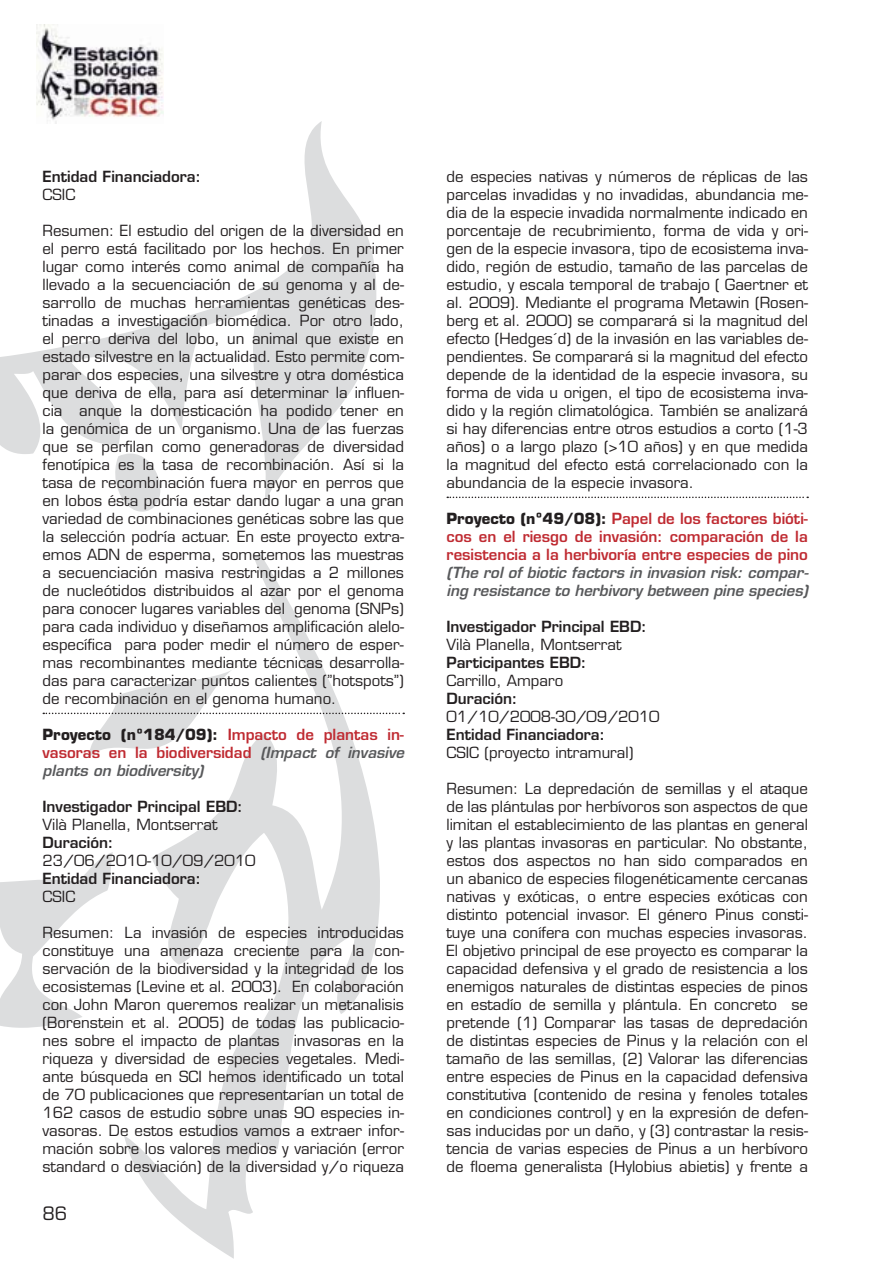
<style>
.page{position:relative;width:893px;height:1263px;background:#fff}
.page>*{position:absolute;margin:0;border:0;box-sizing:border-box;transform-origin:0 0}
.t1{font:18px "Eurostile";color:#231f20}
.t2{font:15px/18px "Eurostile";color:#231f20;text-align:justify}
.t3{font:600 15px/18px "Eurostile";color:#bf2a31;text-align:justify}
.t4{font:600 15px "Eurostile";color:#231f20}
.t5{font:italic 600 15px/18px "Eurostile";color:#58595b}
.s1{font-weight:700;color:#231f20}
.s2{font-style:italic;color:#58595b}
</style>
<div class="page">
<svg style="left:0;top:121px;width:377px;height:384px"></svg>
<svg style="left:115px;top:454px;width:54px;height:58px"></svg>
<svg style="left:124px;top:555px;width:256px;height:704px"></svg>
<svg style="left:0;top:852px;width:113px;height:176px"></svg>
<img style="left:36px;top:24px;width:128px;height:100px">
<svg style="left:43px;top:665px;width:361px;height:94px"></svg>
<svg style="left:447px;top:497px;width:361px;height:1px"></svg>
<p class="t4" style="left:43px;top:171px;width:160px">Entidad Financiadora:</p>
<p class="t2" style="left:43px;top:187px;width:34px">CSIC</p>
<p class="t2" style="left:43px;top:223px;width:363px">Resumen: El estudio del origen de la diversidad en el perro está facilitado por los hechos. En primer lugar como interés como animal de compañía ha llevado a la secuenciación de su genoma y al de&shy;sarrollo de muchas herramientas genéticas des&shy;tinadas a investigación biomédica. Por otro lado, el perro deriva del lobo, un animal que existe en estado silvestre en la actualidad. Esto permite com&shy;parar dos especies, una silvestre y otra doméstica que deriva de ella, para así determinar la influen&shy;cia anque la domesticación ha podido tener en la genómica de un organismo. Una de las fuerzas que se perfilan como generadoras de diversidad fenotípica es la tasa de recombinación. Así si la tasa de recombinación fuera mayor en perros que en lobos ésta podría estar dando lugar a una gran variedad de combinaciones genéticas sobre las que la selección podría actuar. En este proyecto extra&shy;emos ADN de esperma, sometemos las muestras a secuenciación masiva restringidas a 2 millones de nucleótidos distribuidos al azar por el genoma para conocer lugares variables del genoma (SNPs) para cada individuo y diseñamos amplificación alelo&shy;específica para poder medir el número de esper&shy;mas recombinantes mediante técnicas desarrolla&shy;das para caracterizar puntos calientes (”hotspots”) de recombinación en el genoma humano.</p>
<p class="t3" style="left:43px;top:727px;width:363px"><span class="s1">Proyecto (nº184/09):</span> Impacto de plantas in&shy;vasoras en la biodiversidad <span class="s2">(Impact of invasive plants on biodiversity)</span></p>
<p class="t4" style="left:43px;top:801px;width:202px">Investigador Principal EBD:</p>
<p class="t2" style="left:43px;top:817px;width:176px">Vilà Planella, Montserrat</p>
<p class="t4" style="left:43px;top:837px;width:72px">Duración:</p>
<p class="t2" style="left:43px;top:853px;width:215px">23/06/2010-10/09/2010</p>
<p class="t4" style="left:43px;top:873px;width:160px">Entidad Financiadora:</p>
<p class="t2" style="left:43px;top:889px;width:34px">CSIC</p>
<p class="t2" style="left:43px;top:925px;width:363px">Resumen: La invasión de especies introducidas constituye una amenaza creciente para la con&shy;servación de la biodiversidad y la integridad de los ecosistemas (Levine et al. 2003). En colaboración con John Maron queremos realizar un metanalisis (Borenstein et al. 2005) de todas las publicacio&shy;nes sobre el impacto de plantas invasoras en la riqueza y diversidad de especies vegetales. Medi&shy;ante búsqueda en SCI hemos identificado un total de 70 publicaciones que representarían un total de 162 casos de estudio sobre unas 90 especies in&shy;vasoras. De estos estudios vamos a extraer infor&shy;mación sobre los valores medios y variación (error standard o desviación) de la diversidad y/o riqueza</p>
<p class="t1" style="left:43px;top:1206px;width:26px">86</p>
<p class="t2" style="left:446px;top:169px;width:363px">de especies nativas y números de réplicas de las parcelas invadidas y no invadidas, abundancia me&shy;dia de la especie invadida normalmente indicado en porcentaje de recubrimiento, forma de vida y ori&shy;gen de la especie invasora, tipo de ecosistema inva&shy;dido, región de estudio, tamaño de las parcelas de estudio, y escala temporal de trabajo ( Gaertner et al. 2009). Mediante el programa Metawin (Rosen&shy;berg et al. 2000) se comparará si la magnitud del efecto (Hedges´d) de la invasión en las variables de&shy;pendientes. Se comparará si la magnitud del efecto depende de la identidad de la especie invasora, su forma de vida u origen, el tipo de ecosistema inva&shy;dido y la región climatológica. También se analizará si hay diferencias entre otros estudios a corto (1-3 años) o a largo plazo (&gt;10 años) y en que medida la magnitud del efecto está correlacionado con la abundancia de la especie invasora.</p>
<p class="t3" style="left:446px;top:511px;width:363px"><span class="s1">Proyecto (nº49/08):</span> Papel de los factores bióti&shy;cos en el riesgo de invasión: comparación de la resistencia a la herbivoría entre especies de pino</p>
<p class="t5" style="left:446px;top:565px;width:364px">(The rol of biotic factors in invasion risk: compar&shy;ing resistance to herbivory between pine species)</p>
<p class="t4" style="left:446px;top:621px;width:202px">Investigador Principal EBD:</p>
<p class="t2" style="left:446px;top:637px;width:176px">Vilà Planella, Montserrat</p>
<p class="t4" style="left:446px;top:657px;width:141px">Participantes EBD:</p>
<p class="t2" style="left:446px;top:673px;width:118px">Carrillo, Amparo</p>
<p class="t4" style="left:446px;top:693px;width:72px">Duración:</p>
<p class="t2" style="left:446px;top:709px;width:215px">01/10/2008-30/09/2010</p>
<p class="t4" style="left:446px;top:729px;width:160px">Entidad Financiadora:</p>
<p class="t2" style="left:446px;top:745px;width:188px">CSIC (proyecto intramural)</p>
<p class="t2" style="left:446px;top:781px;width:363px">Resumen: La depredación de semillas y el ataque de las plántulas por herbívoros son aspectos de que limitan el establecimiento de las plantas en general y las plantas invasoras en particular. No obstante, estos dos aspectos no han sido comparados en un abanico de especies filogenéticamente cercanas nativas y exóticas, o entre especies exóticas con distinto potencial invasor. El género Pinus consti&shy;tuye una conífera con muchas especies invasoras.<br>El objetivo principal de ese proyecto es comparar la capacidad defensiva y el grado de resistencia a los enemigos naturales de distintas especies de pinos en estadío de semilla y plántula. En concreto se pretende (1) Comparar las tasas de depredación de distintas especies de Pinus y la relación con el tamaño de las semillas, (2) Valorar las diferencias entre especies de Pinus en la capacidad defensiva constitutiva (contenido de resina y fenoles totales en condiciones control) y en la expresión de defen&shy;sas inducidas por un daño, y (3) contrastar la resis&shy;tencia de varias especies de Pinus a un herbívoro de floema generalista (Hylobius abietis) y frente a</p>
</div>
